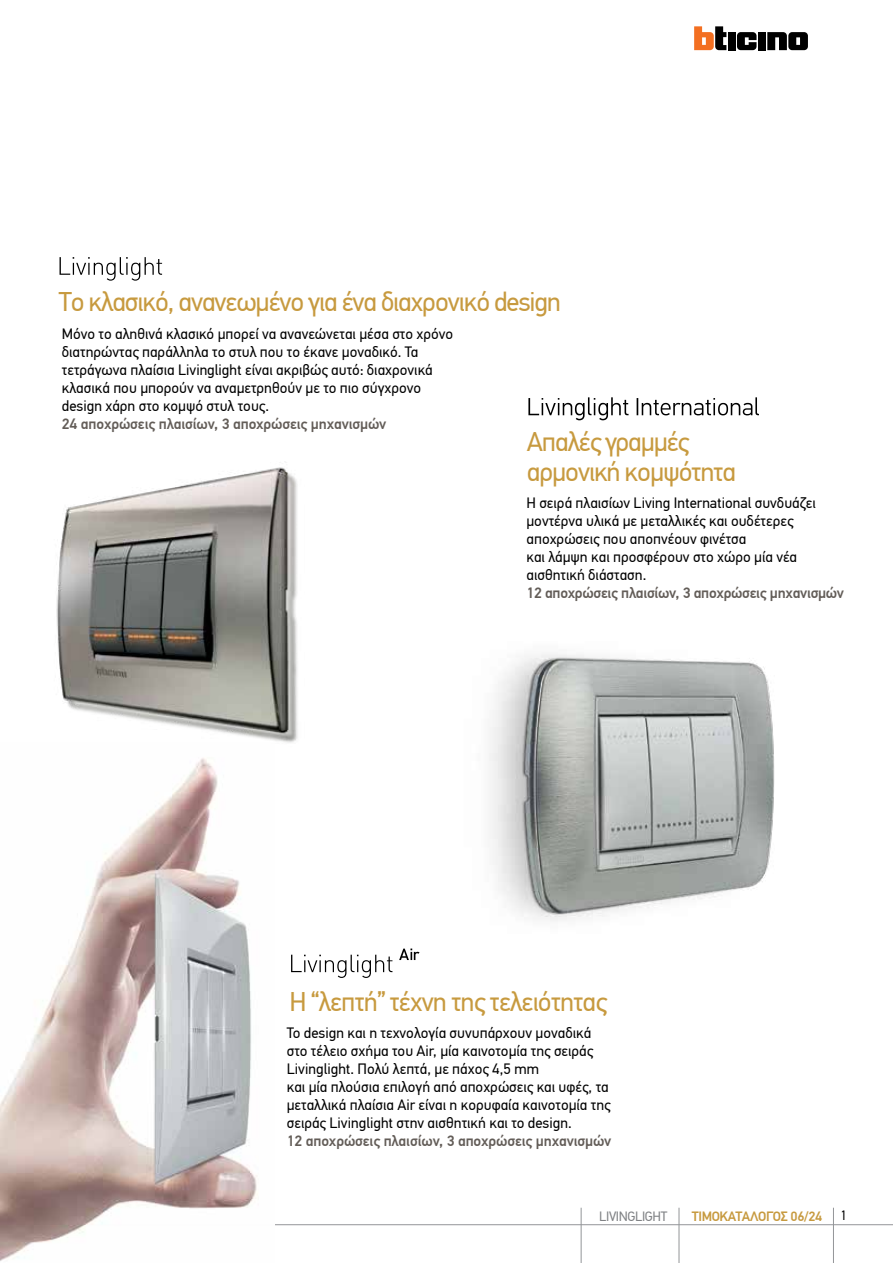
<style>
.page{position:relative;width:893px;height:1263px;background:#fff}
.page>*{position:absolute;margin:0;border:0;box-sizing:border-box;transform-origin:0 0}
.t1{font:27px/30px "PF Din Text Pro";letter-spacing:-.04em;color:#c79a3f}
.t2{font:15px/18px "PF Din Text Pro";color:#000}
.t3{font:500 15px "PF Din Text Pro";letter-spacing:-.01em;color:#635d58}
.t4{font:500 13.5px "PF Din Text Pro";letter-spacing:-.025em;color:#c79a3f}
.t5{font:13.5px "PF Din Text Pro";letter-spacing:-.03em;color:#808285}
.t6{font:13.5px "PF Din Text Pro";color:#000}
</style>
<div class="page">
<svg style="left:737px;top:32px;width:19px;height:18px"></svg>
<div style="left:758px;top:32px;width:8px;height:18px;background:#000"></div>
<div style="left:728px;top:32px;width:7px;height:18px;background:#000"></div>
<svg style="left:694px;top:26px;width:32px;height:24px"></svg>
<svg style="left:767px;top:32px;width:41px;height:18px"></svg>
<hr style="left:581px;top:1208px;width:1px;height:55px;background:#939598">
<hr style="left:679px;top:1208px;width:1px;height:55px;background:#939598">
<hr style="left:833px;top:1208px;width:1px;height:55px;background:#939598">
<hr style="left:0;top:1224px;width:893px;height:1px;background:#939598">
<svg style="left:291px;top:955px;width:101px;height:23px"></svg>
<svg style="left:399px;top:948px;width:20px;height:12px"></svg>
<svg style="left:60px;top:257px;width:102px;height:24px"></svg>
<img style="left:489px;top:654px;width:286px;height:267px">
<img style="left:56px;top:467px;width:242px;height:276px">
<svg style="left:528px;top:397px;width:231px;height:23px"></svg>
<img style="left:0;top:742px;width:274px;height:519px">
<h1 class="t1" style="left:59px;top:287px;width:504px">Tο κλασικό, ανανεωμένο για ένα διαχρονικό design</h1>
<p class="t2" style="left:62px;top:325px;width:393px">Μόνο το αληθινά κλασικό μπορεί να ανανεώνεται μέσα στο χρόνο διατηρώντας παράλληλα το στυλ που το έκανε μοναδικό. Τα τετράγωνα πλαίσια Livinglight είναι ακριβώς αυτό: διαχρονικά κλασικά που μπορούν να αναμετρηθούν με το πιο σύγχρονο design χάρη στο κομψό στυλ τους.</p>
<p class="t3" style="left:62px;top:414px;width:326px">24 αποχρώσεις πλαισίων, 3 αποχρώσεις μηχανισμών</p>
<h1 class="t1" style="left:527px;top:427px;width:211px">Απαλές γραμμές αρμονική κομψότητα</h1>
<p class="t2" style="left:526px;top:494px;width:291px">Η σειρά πλαισίων Living International συνδυάζει μοντέρνα υλικά με μεταλλικές και ουδέτερες αποχρώσεις που αποπνέουν φινέτσα<br>και λάμψη και προσφέρουν στο χώρο μία νέα αισθητική διάσταση.</p>
<p class="t3" style="left:526px;top:584px;width:319px">12 αποχρώσεις πλαισίων, 3 αποχρώσεις μηχανισμών</p>
<h1 class="t1" style="left:290px;top:987px;width:319px">Η “λεπτή” τέχνη της τελειότητας</h1>
<p class="t2" style="left:287px;top:1024px;width:325px">Το design και η τεχνολογία συνυπάρχουν μοναδικά στο τέλειο σχήμα του Air, μία καινοτομία της σειράς Livinglight. Πολύ λεπτά, με πάχος 4,5 mm<br>και μία πλούσια επιλογή από αποχρώσεις και υφές, τα μεταλλικά πλαίσια Air είναι η κορυφαία καινοτομία της σειράς Livinglight στην αισθητική και το design.</p>
<p class="t3" style="left:287px;top:1132px;width:326px">12 αποχρώσεις πλαισίων, 3 αποχρώσεις μηχανισμών</p>
<p class="t5" style="left:599px;top:1208px;width:70px">LIVINGLIGHT</p>
<p class="t4" style="left:692px;top:1208px;width:132px">TIMOΚΑΤΑΛΟΓΟΣ 06/24</p>
<p class="t6" style="left:840px;top:1208px;width:8px">1</p>
</div>
